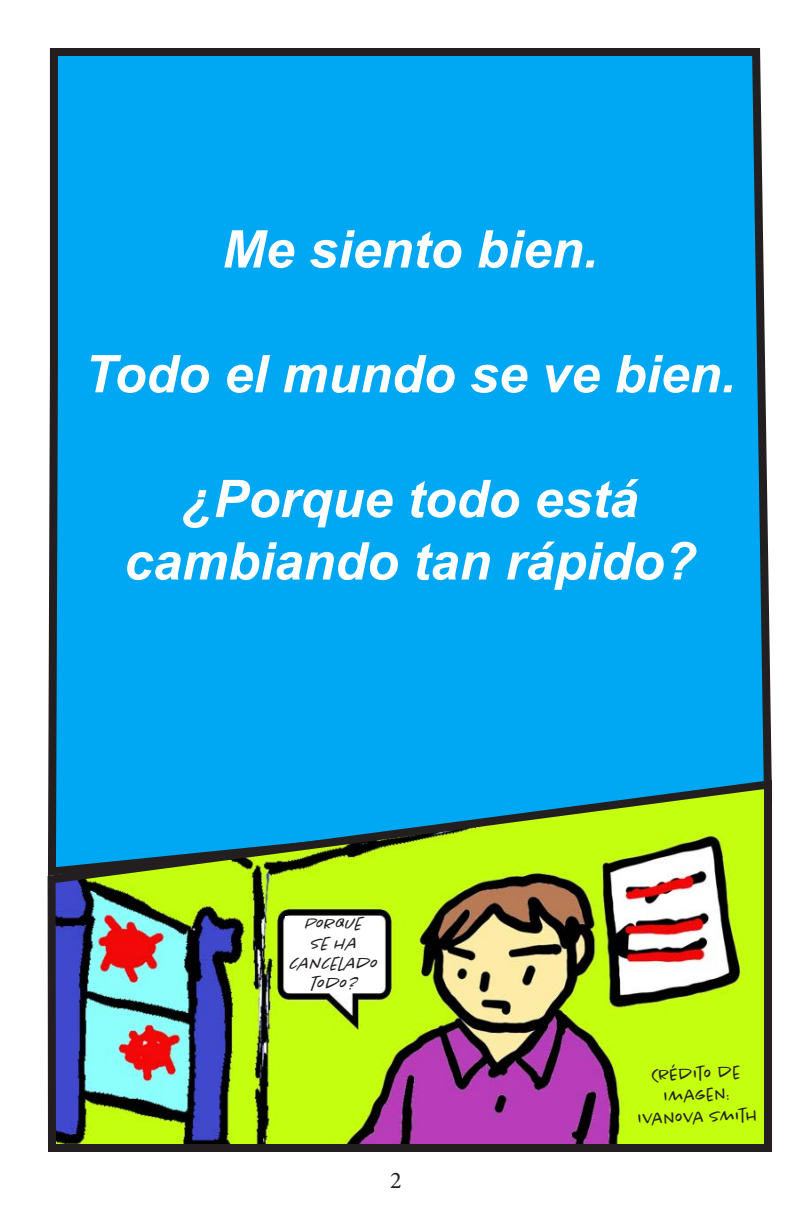
<style>
.page{position:relative;width:792px;height:1224px;background:#fff}
.page>*{position:absolute;margin:0;border:0;box-sizing:border-box;transform-origin:0 0}
.t1{font:italic 700 52px/62.4px "Arial";color:#fff;text-align:center}
.t2{font:24px "Minion Pro";color:#231f20}
.t3{font:300 18px/21.6px "Chantal";color:#231f20;text-align:center}
.t4{font:italic 300 18px/20px "Chantal";color:#231f20;text-align:center}
</style>
<div class="page">
<div style="left:48px;top:48px;width:724px;height:727px;background:#00a8f3"></div>
<svg style="left:47px;top:775px;width:726px;height:377px;background:#84a466"></svg>
<div style="left:285px;top:916px;width:96px;height:74px;background:#fff"></div>
<p class="t1" style="left:222px;top:220px;width:377px">Me siento bien.</p>
<p class="t1" style="left:85px;top:345px;width:653px">Todo el mundo se ve bien.</p>
<p class="t1" style="left:124px;top:470px;width:574px">¿Porque todo está cambiando tan rápido?</p>
<p class="t4" style="left:289px;top:914px;width:90px">PORQUE<br>SE HA<br>CANCELADO<br>TODO?</p>
<p class="t2" style="left:390px;top:1164px;width:13px">2</p>
<p class="t3" style="left:651px;top:1064px;width:90px;rotate:-2deg">Crédito de<br>Imagen:</p>
<p class="t3" style="left:637px;top:1108px;width:121px;rotate:-2deg">Ivanova Smith</p>
</div>
